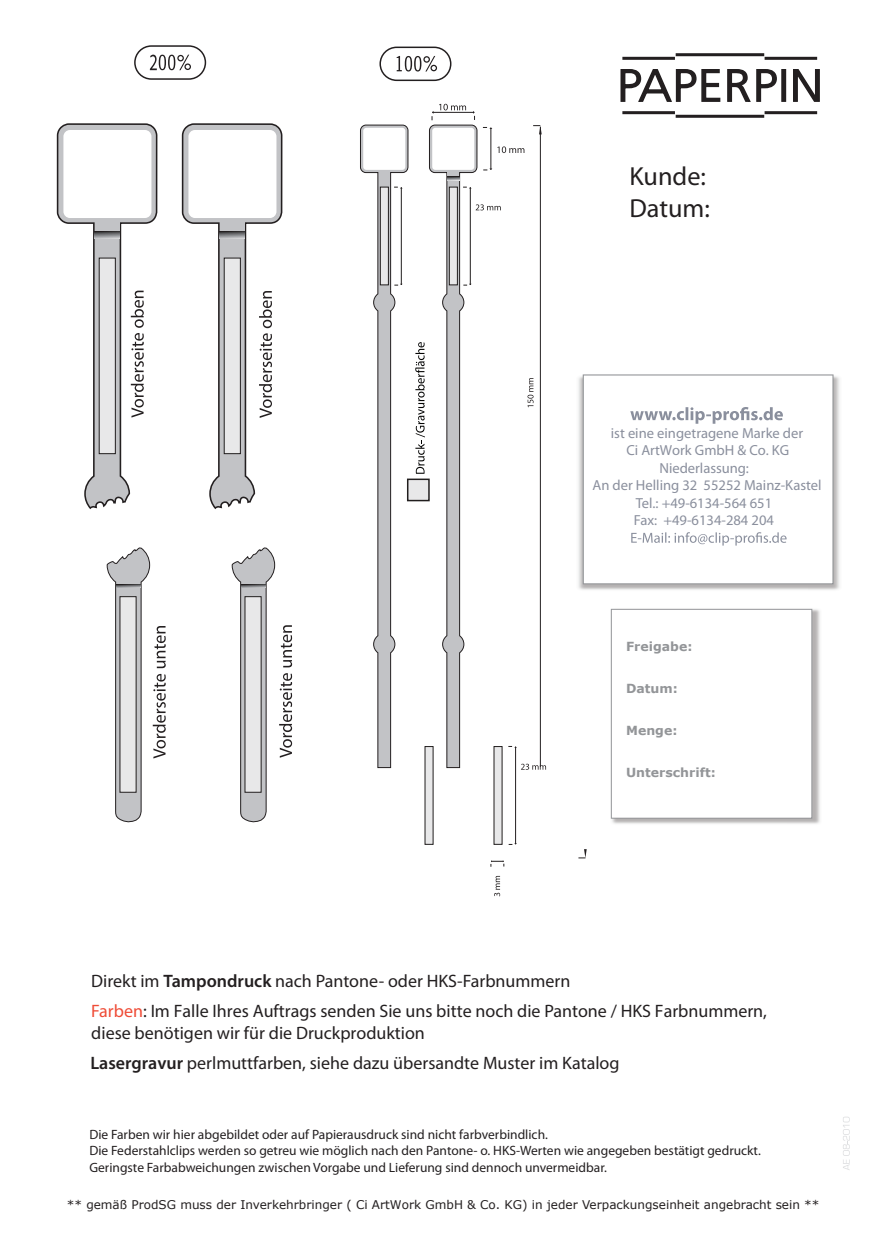
<style>
.page{position:relative;width:888px;height:1260px;background:#fff}
.page>*{position:absolute;margin:0;border:0;box-sizing:border-box;transform-origin:0 0}
.t1{font:26.25px/31.5px "Myriad Pro";color:#231f20}
.t2{font:18px/21.6px "Myriad";color:#231f20}
.t3{font:18px "Myriad Pro";color:#231f20}
.t4{font:14.55px/17.5px "Myriad Pro";color:#8a8f9d;text-align:center}
.t5{font:13.5px/16.2px "Myriad Pro";color:#231f20}
.t6{font:700 12.6px "Verdana";color:#939598}
.t7{font:12px "Verdana";color:#231f20}
.s1{font-weight:600}
.s2{color:#ef4c37}
</style>
<div class="page">
<svg style="left:843px;top:1117px;width:7px;height:53px"></svg>
<div style="left:407px;top:479px;width:23px;height:22px;background:#e8e8e9;border:2px solid #211e1e"></div>
<hr style="left:515px;top:747px;width:1px;height:97px;background:#231f20">
<div style="left:494px;top:746px;width:8px;height:99px;background:#e8e8e9"></div>
<svg style="left:620px;top:69px;width:157px;height:33px"></svg>
<svg style="left:781px;top:69px;width:5px;height:33px"></svg>
<svg style="left:793px;top:69px;width:27px;height:33px"></svg>
<hr style="left:676px;top:53px;width:88px;height:3px;background:#231f20">
<hr style="left:622px;top:57px;width:53px;height:3px;background:#231f20">
<hr style="left:765px;top:57px;width:52px;height:3px;background:#231f20">
<hr style="left:676px;top:115px;width:88px;height:3px;background:#231f20">
<hr style="left:622px;top:111px;width:53px;height:3px;background:#231f20">
<hr style="left:765px;top:111px;width:52px;height:3px;background:#231f20">
<svg style="left:578px;top:849px;width:9px;height:9px"></svg>
<svg style="left:491px;top:860px;width:14px;height:7px"></svg>
<svg style="left:494px;top:876px;width:6px;height:20px"></svg>
<div style="left:379px;top:47px;width:72px;height:34px;border:2px solid #231f20;border-radius:16px"></div>
<svg style="left:397px;top:56px;width:40px;height:16px"></svg>
<div style="left:134px;top:45px;width:72px;height:35px;border:2px solid #231f20;border-radius:17px"></div>
<svg style="left:150px;top:55px;width:41px;height:15px"></svg>
<svg style="left:360px;top:124px;width:49px;height:644px"></svg>
<hr style="left:401px;top:187px;width:1px;height:98px;background:#211e1e">
<div style="left:380px;top:187px;width:9px;height:98px;background:#e8e8e9;border:1px solid #211e1e"></div>
<div style="left:425px;top:746px;width:8px;height:99px;background:#e8e8e9"></div>
<div style="left:363px;top:128px;width:42px;height:42px;background:#fff;border-radius:3px"></div>
<svg style="left:415px;top:104px;width:131px;height:666px"></svg>
<svg style="left:56px;top:123px;width:102px;height:387px"></svg>
<svg style="left:181px;top:123px;width:102px;height:387px"></svg>
<svg style="left:231px;top:547px;width:61px;height:276px"></svg>
<svg style="left:106px;top:547px;width:60px;height:276px"></svg>
<img style="left:578px;top:374px;width:262px;height:216px">
<svg style="left:583px;top:374px;width:251px;height:210px"></svg>
<svg style="left:630px;top:407px;width:153px;height:17px"></svg>
<svg style="left:631px;top:532px;width:156px;height:14px"></svg>
<img style="left:786px;top:608px;width:34px;height:216px">
<img style="left:610px;top:716px;width:177px;height:108px">
<svg style="left:611px;top:609px;width:201px;height:210px"></svg>
<h1 class="t1" style="left:630px;top:160px;width:82px">Kunde:<br>Datum:</h1>
<p class="t4" style="left:593px;top:424px;width:231px">ist eine eingetragene Marke der<br>Ci ArtWork GmbH &amp; Co. KG<br>Niederlassung:<br>An der Helling 32 55252 Mainz-Kastel<br>Tel.: +49-6134-564 651<br>Fax: +49-6134-284 204</p>
<p class="t6" style="left:626px;top:638px;width:68px">Freigabe:</p>
<p class="t6" style="left:626px;top:680px;width:53px">Datum:</p>
<p class="t6" style="left:626px;top:722px;width:53px">Menge:</p>
<p class="t6" style="left:626px;top:763px;width:91px">Unterschrift:</p>
<h2 class="t3" style="left:91px;top:970px;width:481px">Direkt im <span class="s1">Tampondruck</span> nach Pantone- oder HKS-Farbnummern</h2>
<h2 class="t2" style="left:91px;top:1000px;width:677px"><span class="s2">Farben</span>: Im Falle Ihres Auftrags senden Sie uns bitte noch die Pantone / HKS Farbnummern, diese benötigen wir für die Druckproduktion</h2>
<h2 class="t3" style="left:90px;top:1052px;width:531px"><span class="s1">Lasergravur</span> perlmuttfarben, siehe dazu übersandte Muster im Katalog</h2>
<p class="t5" style="left:89px;top:1126px;width:673px">Die Farben wir hier abgebildet oder auf Papierausdruck sind nicht farbverbindlich.<br>Die Federstahlclips werden so getreu wie möglich nach den Pantone- o. HKS-Werten wie angegeben bestätigt gedruckt.<br>Geringste Farbabweichungen zwischen Vorgabe und Lieferung sind dennoch unvermeidbar.</p>
<p class="t7" style="left:67px;top:1197px;width:754px">** gemäß ProdSG muss der Inverkehrbringer ( Ci ArtWork GmbH &amp; Co. KG) in jeder Verpackungseinheit angebracht sein **</p>
</div>
